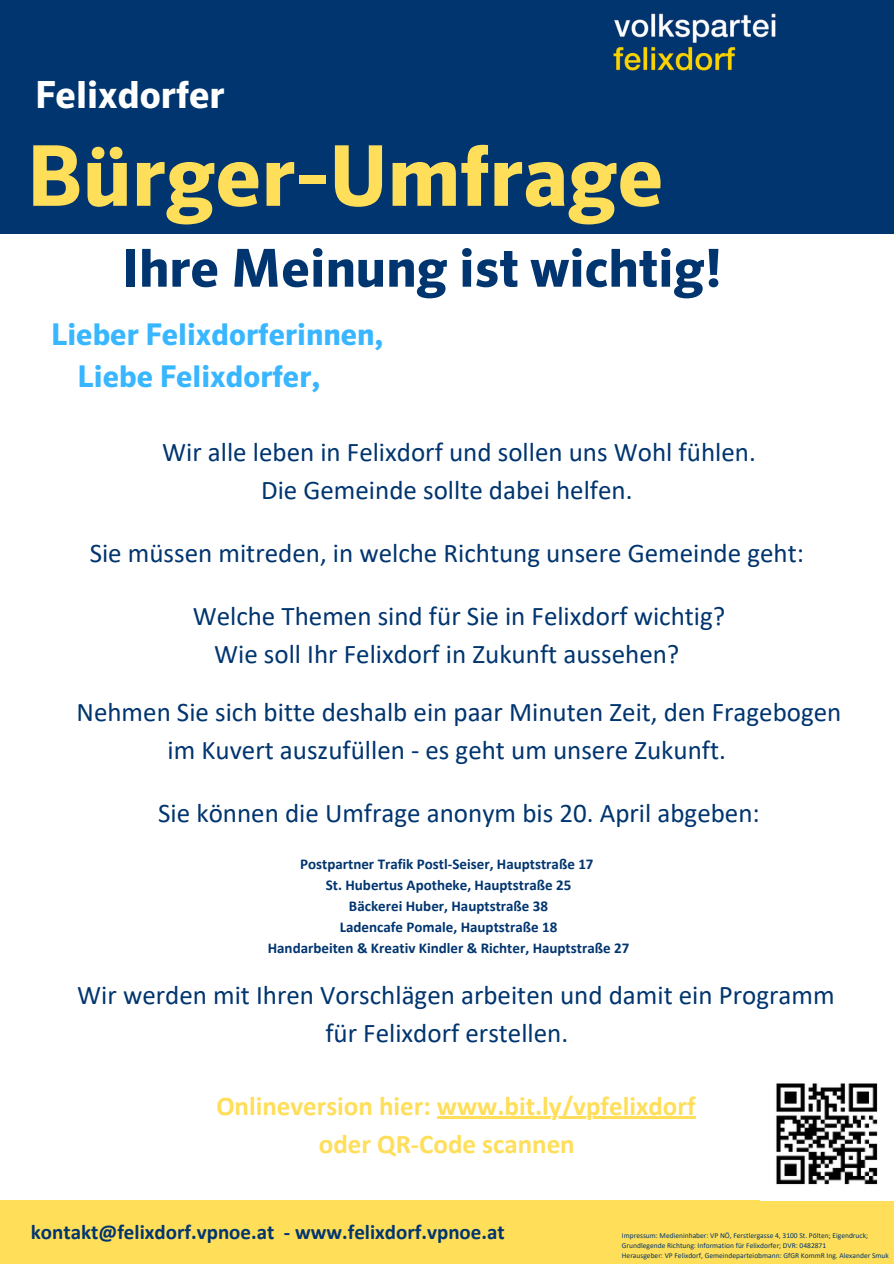
<style>
.page{position:relative;width:894px;height:1264px;background:#fff}
.page>*{position:absolute;margin:0;border:0;box-sizing:border-box;transform-origin:0 0}
.t1{font:700 84px "Sero OT";color:#ffde59}
.t2{font:700 52.5px "Sero OT";color:#01356f}
.t3{font:700 37.5px "Sero OT";color:#fff}
.t4{font:700 30px/41.8px "Sero OT";color:#38b6ff}
.t5{font:27px/37.8px "Calibri";color:#01356f}
.t6{font:700 27px "Calibri";color:#ffde59}
.t7{font:700 21px "Calibri";color:#01356f}
.t8{font:700 15px "Calibri";color:#01356f}
.t9{font:7.5px "Calibri";color:#01356f}
</style>
<div class="page">
<div style="left:0;top:1200px;width:893px;height:63px;background:#ffde59"></div>
<div style="left:0;top:0;width:893px;height:233px;background:#01356f"></div>
<img style="left:613px;top:13px;width:163px;height:58px">
<hr style="left:437px;top:1116px;width:258px;height:3px;background:#ffde59">
<img style="left:776px;top:1083px;width:102px;height:102px">
<h6 class="t3" style="left:35px;top:79px;width:191px">Felixdorfer</h6>
<h6 class="t1" style="left:27px;top:140px;width:638px">Bürger-Umfrage</h6>
<h1 class="t2" style="left:122px;top:246px;width:602px">Ihre Meinung ist wichtig!</h1>
<h2 class="t4" style="left:78px;top:316px;width:307px;text-indent:-26px">Lieber Felixdorferinnen,<br>Liebe Felixdorfer,</h2>
<h3 class="t5" style="left:261px;top:435px;width:496px;text-indent:-99px">Wir alle leben in Felixdorf und sollen uns Wohl fühlen.<br>Die Gemeinde sollte dabei helfen.</h3>
<h5 class="t5" style="left:90px;top:536px;width:715px">Sie müssen mitreden, in welche Richtung unsere Gemeinde geht:</h5>
<h5 class="t5" style="left:214px;top:599px;width:512px;text-indent:-21px">Welche Themen sind für Sie in Felixdorf wichtig?<br>Wie soll Ihr Felixdorf in Zukunft aussehen?</h5>
<h5 class="t5" style="left:167px;top:695px;width:675px;text-indent:-91px">Nehmen Sie sich bitte deshalb ein paar Minuten Zeit, den Fragebogen im Kuvert auszufüllen - es geht um unsere Zukunft.</h5>
<h5 class="t5" style="left:158px;top:796px;width:603px">Sie können die Umfrage anonym bis 20. April abgeben:</h5>
<h5 class="t8" style="left:300px;top:858px;width:295px">Postpartner Trafik Postl-Seiser, Hauptstraße 17</h5>
<p class="t8" style="left:325px;top:879px;width:247px">St. Hubertus Apotheke, Hauptstraße 25</p>
<p class="t8" style="left:349px;top:899px;width:201px">Bäckerei Huber, Hauptstraße 38</p>
<p class="t8" style="left:339px;top:920px;width:219px">Ladencafe Pomale, Hauptstraße 18</p>
<p class="t8" style="left:268px;top:941px;width:363px">Handarbeiten &amp; Kreativ Kindler &amp; Richter, Hauptstraße 27</p>
<p class="t5" style="left:325px;top:978px;width:510px;text-indent:-248px">Wir werden mit Ihren Vorschlägen arbeiten und damit ein Programm für Felixdorf erstellen.</p>
<h5 class="t6" style="left:216px;top:1094px;width:480px">Onlineversion hier: www.bit.ly/vpfelixdorf</h5>
<h4 class="t6" style="left:319px;top:1132px;width:257px">oder QR-Code scannen</h4>
<p class="t7" style="left:31px;top:1222px;width:475px">kontakt@felixdorf.vpnoe.at - www.felixdorf.vpnoe.at</p>
<p class="t9" style="left:621px;top:1232px;width:247px">Impressum: Medieninhaber: VP NÖ, Ferstlergasse 4, 3100 St. Pölten; Eigendruck;</p>
<p class="t9" style="left:621px;top:1242px;width:206px">Grundlegende Richtung: Information für Felixdorfer; DVR: 0482871</p>
<p class="t9" style="left:621px;top:1252px;width:268px">Herausgeber: VP Felixdorf, Gemeindeparteiobmann: GfGR KommR Ing. Alexander Smuk</p>
</div>
